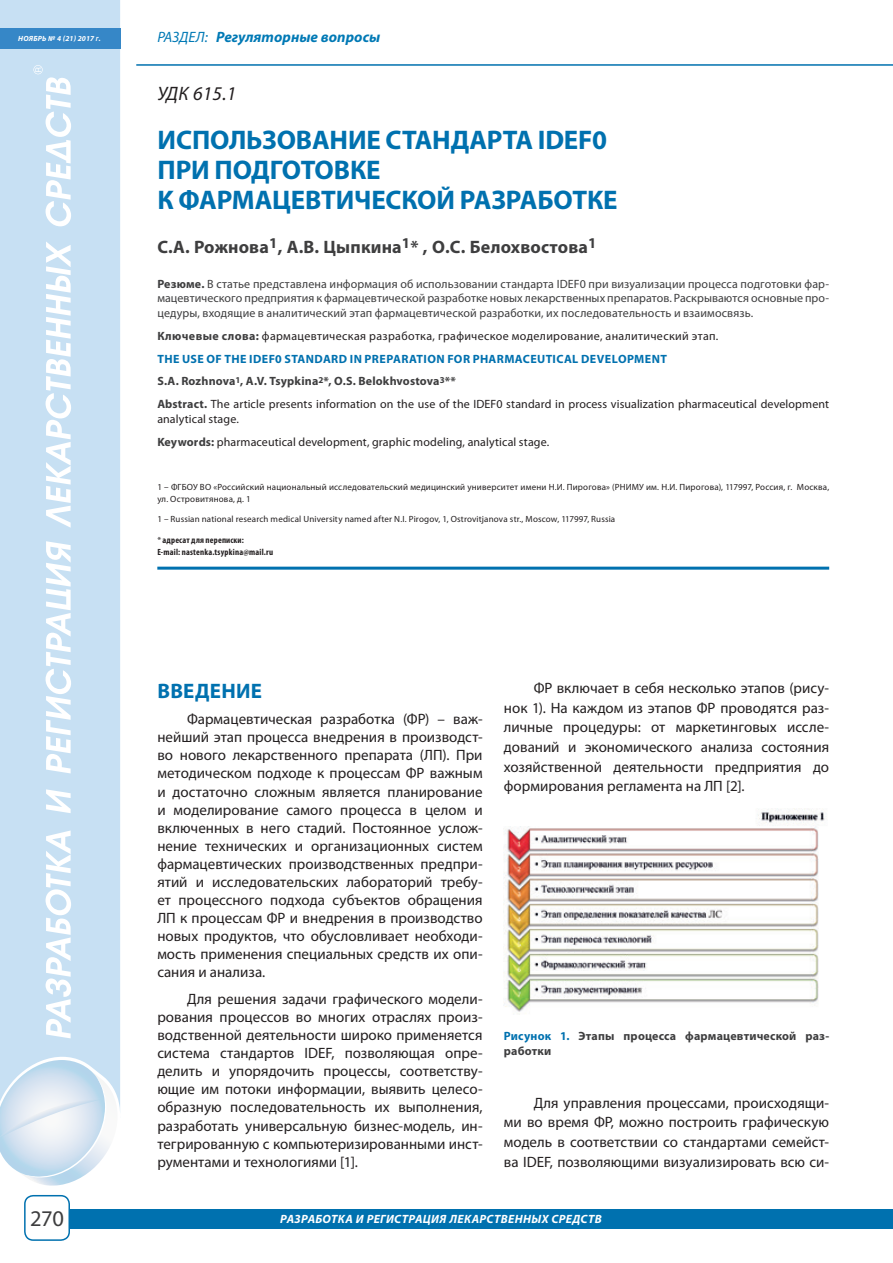
<style>
.page{position:relative;width:893px;height:1263px;background:#fff}
.page>*{position:absolute;margin:0;border:0;box-sizing:border-box;transform-origin:0 0}
.Normal__Web{font:700 27px/30px "Myriad Pro";letter-spacing:-.005em;color:#0071af}
.Заголовок_3_copy{font:22.5px "Myriad Pro";color:#3e3e3f}
.Основной{font:700 21px "Myriad Pro";letter-spacing:.01em;color:#0071af}
.TM_lid{font:italic 19.5px "Myriad Pro";letter-spacing:.01em;color:#231f20}
.TM_lid-2{font:700 18px "Myriad Pro";letter-spacing:.01em;color:#3e3e3f}
.Основной-2{font:15px/18.1px "Myriad Pro";color:#231f20;text-align:justify}
.t1{font:italic 700 15px "Myriad Pro";color:#0079b5}
.TM_lid-3{font:12px/14.4px "Myriad Pro";letter-spacing:.01em;color:#3e3e3f;text-align:justify}
.TM_lid-4{font:12px/14.4px "Myriad Pro";letter-spacing:.01em;color:#231f20}
.TM_lid-5{font:12px "Myriad Pro";letter-spacing:.03em;color:#231f20}
.TM_lid-6{font:700 12px "Myriad Pro";letter-spacing:.03em;color:#0071af}
.TM_lid-7{font:700 12px "Myriad Pro";letter-spacing:.01em;color:#3e3e3f}
.Основной-3{font:700 12px/14.4px "Myriad Pro";letter-spacing:.015em;color:#3e3e3f}
.t2{font:italic 700 12px "Myriad Pro";letter-spacing:.03em;color:#fff}
.TM_lid-8{font:9px/12px "Myriad Pro";letter-spacing:.015em;color:#231f20}
.TM_lid-9{font:700 condensed 9px "Myriad Pro";letter-spacing:.025em;color:#231f20}
.t3{font:italic 700 7.5px "Myriad Pro";letter-spacing:.025em;color:#fff}
.s1{font-size:6px}
.s2{font-weight:400}
.s3{font-weight:700}
.s4{font-weight:700;color:#3e3e3f}
.s5{font-weight:400;font-stretch:normal}
.s6{color:#0071af}
</style>
<div class="page">
<div style="left:70px;top:1209px;width:823px;height:20px;background:#0071af"></div>
<div style="left:24px;top:1195px;width:46px;height:46px;border:2px solid #0071af;border-radius:9px"></div>
<div style="left:0;top:0;width:120px;height:1109px;background:#c7e0f3"></div>
<svg style="left:46px;top:830px;width:25px;height:208px"></svg>
<svg style="left:46px;top:789px;width:25px;height:24px"></svg>
<svg style="left:46px;top:541px;width:25px;height:232px"></svg>
<svg style="left:46px;top:241px;width:25px;height:287px"></svg>
<svg style="left:0;top:1060px;width:118px;height:125px"></svg>
<svg style="left:33px;top:65px;width:38px;height:161px"></svg>
<div style="left:0;top:28px;width:120px;height:20px;background:#3687c7"></div>
<hr style="left:136px;top:64px;width:757px;height:2px;background:#0071af">
<hr style="left:157px;top:567px;width:672px;height:3px;background:#0071af">
<img style="left:504px;top:809px;width:321px;height:205px">
<p class="t3" style="left:18px;top:34px;width:84px">НОЯБРЬ № 4 (21) 2017 <span class="s1">Г</span>.</p>
<p class="Заголовок_3_copy" style="left:30px;top:1205px;width:35px">270</p>
<p class="t1" style="left:157px;top:28px;width:225px"><span class="s2">РАЗДЕЛ:</span> Регуляторные вопросы</p>
<p class="TM_lid" style="left:157px;top:81px;width:80px">УДК 615.1</p>
<p class="Normal__Web" style="left:158px;top:124px;width:462px">ИСПОЛЬЗОВАНИЕ СТАНДАРТА IDEF0<br>ПРИ ПОДГОТОВКЕ<br>К ФАРМАЦЕВТИЧЕСКОЙ РАЗРАБОТКЕ</p>
<p class="TM_lid-2" style="left:157px;top:235px;width:441px">С.А. Рожнова<sup>1</sup>, А.В. Цыпкина<sup>1</sup>* , О.С. Белохвостова<sup>1</sup></p>
<p class="TM_lid-3" style="left:157px;top:277px;width:673px"><span class="s3">Резюме.</span> В статье представлена информация об использовании стандарта IDEF0 при визуализации процесса подготовки фар&shy;мацевтического предприятия к фармацевтической разработке новых лекарственных препаратов. Раскрываются основные про&shy;цедуры, входящие в аналитический этап фармацевтической разработки, их последовательность и взаимосвязь.</p>
<p class="TM_lid-5" style="left:157px;top:328px;width:563px"><span class="s4">Ключевые слова:</span> фармацевтическая разработка, графическое моделирование, аналитический этап.</p>
<p class="TM_lid-6" style="left:157px;top:351px;width:511px">THE USE OF THE IDEF0 STANDARD IN PREPARATION FOR PHARMACEUTICAL DEVELOPMENT</p>
<p class="TM_lid-7" style="left:157px;top:374px;width:300px">S.A. Rozhnova<sup>1</sup>, A.V. Tsypkina<sup>2</sup>*, O.S. Belokhvostova<sup>3</sup>**</p>
<p class="TM_lid-4" style="left:157px;top:397px;width:673px"><span class="s4">Abstract.</span> The article presents information on the use of the IDEF0 standard in process visualization pharmaceutical development analytical stage.</p>
<p class="TM_lid-4" style="left:157px;top:434px;width:393px"><span class="s4">Keywords:</span> pharmaceutical development, graphic modeling, analytical stage.</p>
<p class="TM_lid-8" style="left:157px;top:480px;width:673px">1 – ФГБОУ ВО «Российский национальный исследовательский медицинский университет имени Н.И. Пирогова» (РНИМУ им. Н.И. Пирогова), 117997, Россия, г. Москва, ул. Островитянова, д. 1</p>
<p class="TM_lid-8" style="left:157px;top:513px;width:459px">1 – Russian national research medical University named after N.I. Pirogov, 1, Ostrovitjanova str., Moscow, 117997, Russia</p>
<p class="TM_lid-9" style="left:157px;top:534px;width:88px"><span class="s5">*</span> адресат для переписки:</p>
<p class="TM_lid-9" style="left:157px;top:546px;width:117px">E-mail: nastenka.tsypkina@mail.ru</p>
<p class="Основной" style="left:158px;top:677px;width:106px">ВВЕДЕНИЕ</p>
<p class="Основной-2" style="left:157px;top:710px;width:327px;text-indent:30px">Фармацевтическая разработка (ФР) – важ&shy;нейший этап процесса внедрения в производст&shy;во нового лекарственного препарата (ЛП). При методическом подходе к процессам ФР важным и достаточно сложным является планирование и моделирование самого процесса в целом и включенных в него стадий. Постоянное услож&shy;нение технических и организационных систем фармацевтических производственных предпри&shy;ятий и исследовательских лабораторий требу&shy;ет процессного подхода субъектов обращения ЛП к процессам ФР и внедрения в производство новых продуктов, что обусловливает необходи&shy;мость применения специальных средств их опи&shy;сания и анализа.</p>
<p class="Основной-2" style="left:157px;top:989px;width:327px;text-indent:30px">Для решения задачи графического модели&shy;рования процессов во многих отраслях произ&shy;водственной деятельности широко применяется система стандартов IDEF, позволяющая опре&shy;делить и упорядочить процессы, соответству&shy;ющие им потоки информации, выявить целесо&shy;образную последовательность их выполнения, разработать универсальную бизнес-модель, ин&shy;тегрированную с компьютеризированными инст&shy;рументами и технологиями [1].</p>
<p class="Основной-2" style="left:504px;top:678px;width:327px;line-height:19.6px;text-indent:30px">ФР включает в себя несколько этапов (рису&shy;нок 1). На каждом из этапов ФР проводятся раз&shy;личные процедуры: от маркетинговых иссле&shy;дований и экономического анализа состояния хозяйственной деятельности предприятия до формирования регламента на ЛП [2].</p>
<p class="Основной-3" style="left:504px;top:1028px;width:327px"><span class="s6">Рисунок 1.</span> Этапы процесса фармацевтической раз&shy;работки</p>
<p class="Основной-2" style="left:504px;top:1092px;width:327px;line-height:19.6px;text-indent:30px">Для управления процессами, происходящи&shy;ми во время ФР, можно построить графическую модель в соответствии со стандартами семейст&shy;ва IDEF, позволяющими визуализировать всю си-</p>
<p class="t2" style="left:280px;top:1211px;width:323px">РАЗРАБОТКА И РЕГИСТРАЦИЯ ЛЕКАРСТВЕННЫХ СРЕДСТВ</p>
</div>
